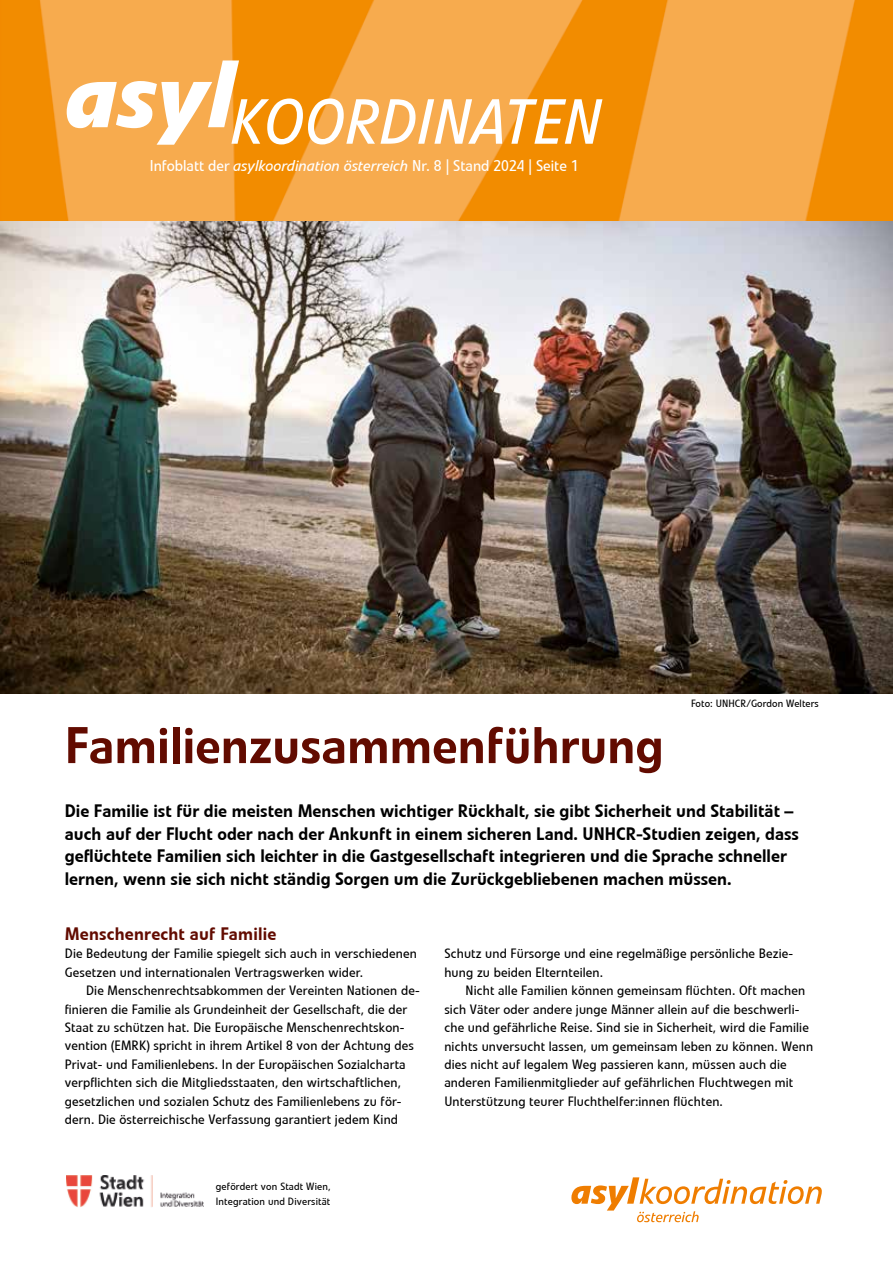
<style>
.page{position:relative;width:893px;height:1263px;background:#fff}
.page>*{position:absolute;margin:0;border:0;box-sizing:border-box;transform-origin:0 0}
.t1{font:italic 63px "Linotype Veto";color:#fff}
.t2{font:500 51px "Linotype Veto";color:#620b00}
.t3{font:500 18px/22.5px "Linotype Veto";color:#000}
.t4{font:500 18px "Linotype Veto";letter-spacing:.01em;color:#620b00}
.t5{font:15.6px "Linotype Veto";color:#fff}
.t6{font:13.5px/18.5px "Linotype Veto";letter-spacing:.01em;color:#000}
.t7{font:10.5px/15px "Linotype Veto";letter-spacing:.015em;color:#000}
.s1{font-style:italic}
</style>
<div class="page">
<img style="left:0;top:0;width:893px;height:221px">
<img style="left:0;top:221px;width:893px;height:472px">
<img style="left:66px;top:1175px;width:137px;height:32px">
<svg style="left:571px;top:1177px;width:251px;height:45px"></svg>
<h1 class="t1" style="left:67px;top:85px;width:537px"><sup>asyl</sup>KOORDINATEN</h1>
<p class="t5" style="left:150px;top:157px;width:430px">Infoblatt der <span class="s1">asylkoordination österreich</span> Nr. 8 | Stand 2024 | Seite 1</p>
<h2 class="t2" style="left:65px;top:714px;width:600px">Familienzusammenführung</h2>
<p class="t7" style="left:691px;top:696px;width:129px">Foto: UNHCR/Gordon Welters</p>
<p class="t3" style="left:65px;top:800px;width:736px">Die Familie ist für die meisten Menschen wichtiger Rückhalt, sie gibt Sicherheit und Stabilität – auch auf der Flucht oder nach der Ankunft in einem sicheren Land. UNHCR-Studien zeigen, dass geflüchtete Familien sich leichter in die Gastgesellschaft integrieren und die Sprache schneller lernen, wenn sie sich nicht ständig Sorgen um die Zurückgebliebenen machen müssen.</p>
<h3 class="t4" style="left:65px;top:922px;width:213px">Menschenrecht auf Familie</h3>
<p class="t6" style="left:65px;top:944px;width:353px">Die Bedeutung der Familie spiegelt sich auch in verschiedenen<br>Gesetzen und internationalen Vertragswerken wider.</p>
<p class="t6" style="left:65px;top:981px;width:356px;text-indent:21px">Die Menschenrechtsabkommen der Vereinten Nationen de&shy;finieren die Familie als Grundeinheit der Gesellschaft, die der Staat zu schützen hat. Die Europäische Menschenrechtskon&shy;vention (EMRK) spricht in ihrem Artikel 8 von der Achtung des Privat- und Familienlebens. In der Europäischen Sozialcharta verpflichten sich die Mitgliedsstaaten, den wirtschaftlichen, gesetzlichen und sozialen Schutz des Familienlebens zu för&shy;dern. Die österreichische Verfassung garantiert jedem Kind</p>
<p class="t7" style="left:216px;top:1179px;width:116px">gefördert von Stadt Wien,<br>Integration und Diversität</p>
<p class="t6" style="left:444px;top:944px;width:350px">Schutz und Fürsorge und eine regelmäßige persönliche Bezie&shy;hung zu beiden Elternteilen.</p>
<p class="t6" style="left:444px;top:981px;width:370px;text-indent:21px">Nicht alle Familien können gemeinsam flüchten. Oft machen sich Väter oder andere junge Männer allein auf die beschwerli&shy;che und gefährliche Reise. Sind sie in Sicherheit, wird die Familie nichts unversucht lassen, um gemeinsam leben zu können. Wenn dies nicht auf legalem Weg passieren kann, müssen auch die anderen Familienmitglieder auf gefährlichen Fluchtwegen mit Unterstützung teurer Fluchthelfer:innen flüchten.</p>
</div>
